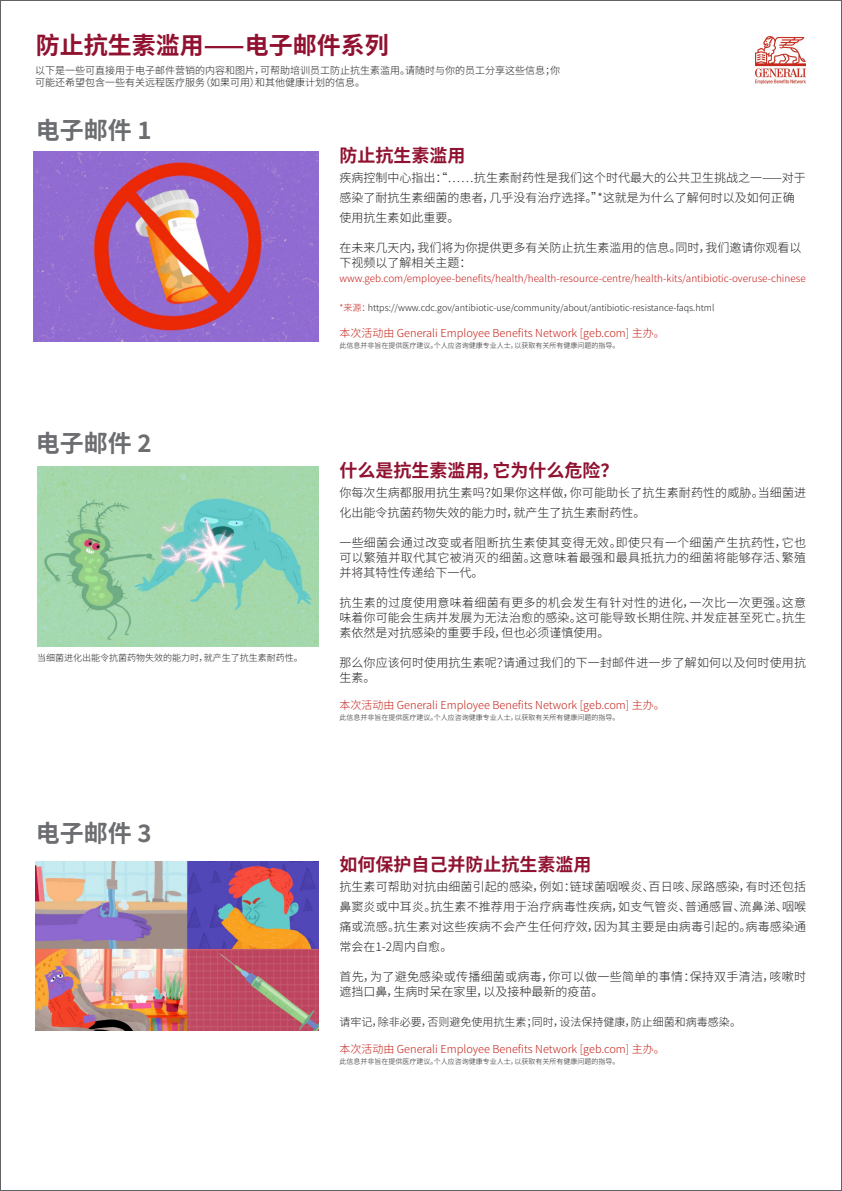
<style>
.page{position:relative;width:842px;height:1191px;background:#fff}
.page>*{position:absolute;margin:0;border:0;box-sizing:border-box;transform-origin:0 0}
.t1{font:700 24px "Source Han Sans CN";color:#6c6d70}
.t2{font:700 24px "Source Han Sans CN";color:#901230}
.t3{font:700 18px "Source Han Sans CN";color:#901230}
.t4{font:300 12px/20px "Source Han Sans CN";color:#231f20}
.t5{font:300 12px/15px "Source Han Sans CN";letter-spacing:.025em;color:#231f20}
.t6{font:300 11px "Source Han Sans CN";color:#c5221a}
.t7{font:300 11px "Source Han Sans CN";color:#231f20}
.t8{font:300 10px "Source Han Sans CN";color:#c21b17}
.t9{font:300 10px/12px "Source Han Sans CN";color:#231f20}
.t10{font:300 9px "Source Han Sans CN";color:#231f20}
.t11{font:300 7px "Source Han Sans CN";color:#231f20}
.s1{color:#c5221a}
</style>
<div class="page">
<img style="left:37px;top:467px;width:282px;height:179px">
<img style="left:34px;top:152px;width:285px;height:189px">
<img style="left:36px;top:861px;width:283px;height:169px">
<img style="left:755px;top:36px;width:51px;height:47px">
<h1 class="t2" style="left:36px;top:32px;width:354px">防止抗生素滥用——电子邮件系列</h1>
<p class="t9" style="left:35px;top:65px;width:527px">以下是一些可直接用于电子邮件营销的内容和图片，可帮助培训员工防止抗生素滥用。请随时与你的员工分享这些信息；你可能还希望包含一些有关远程医疗服务（如果可用）和其他健康计划的信息。</p>
<h1 class="t1" style="left:36px;top:116px;width:117px">电子邮件 1</h1>
<h1 class="t1" style="left:36px;top:429px;width:117px">电子邮件 2</h1>
<p class="t10" style="left:37px;top:652px;width:267px">当细菌进化出能令抗菌药物失效的能力时，就产生了抗生素耐药性。</p>
<h1 class="t1" style="left:36px;top:820px;width:117px">电子邮件 3</h1>
<h2 class="t3" style="left:339px;top:145px;width:127px">防止抗生素滥用</h2>
<p class="t4" style="left:339px;top:168px;width:468px">疾病控制中心指出：“……抗生素耐药性是我们这个时代最大的公共卫生挑战之一——对于感染了耐抗生素细菌的患者，几乎没有治疗选择。”*这就是为什么了解何时以及如何正确使用抗生素如此重要。</p>
<p class="t4" style="left:339px;top:241px;width:463px;line-height:15px">在未来几天内，我们将为你提供更多有关防止抗生素滥用的信息。同时，我们邀请你观看以下视频以了解相关主题：</p>
<p class="t8" style="left:339px;top:273px;width:468px">www.geb.com/employee-benefits/health/health-resource-centre/health-kits/antibiotic-overuse-chinese</p>
<p class="t10" style="left:339px;top:302px;width:377px"><span class="s1">*来源：</span>https://www.cdc.gov/antibiotic-use/community/about/antibiotic-resistance-faqs.html</p>
<p class="t6" style="left:339px;top:327px;width:327px">本次活动由 Generali Employee Benefits Network [geb.com] 主办。</p>
<p class="t11" style="left:339px;top:341px;width:282px">此信息并非旨在提供医疗建议。个人应咨询健康专业人士，以获取有关所有健康问题的指导。</p>
<h2 class="t3" style="left:339px;top:460px;width:281px">什么是抗生素滥用，它为什么危险？</h2>
<p class="t4" style="left:339px;top:483px;width:468px">你每次生病都服用抗生素吗？如果你这样做，你可能助长了抗生素耐药性的威胁。当细菌进化出能令抗菌药物失效的能力时，就产生了抗生素耐药性。</p>
<p class="t4" style="left:339px;top:535px;width:468px;line-height:15px;text-align:justify">一些细菌会通过改变或者阻断抗生素使其变得无效。即使只有一个细菌产生抗药性，它也可以繁殖并取代其它被消灭的细菌。这意味着最强和最具抵抗力的细菌将能够存活、繁殖并将其特性传递给下一代。</p>
<p class="t4" style="left:339px;top:595px;width:468px;line-height:15px;text-align:justify">抗生素的过度使用意味着细菌有更多的机会发生有针对性的进化，一次比一次更强。这意味着你可能会生病并发展为无法治愈的感染。这可能导致长期住院、并发症甚至死亡。抗生素依然是对抗感染的重要手段，但也必须谨慎使用。</p>
<p class="t4" style="left:339px;top:655px;width:468px;line-height:15px">那么你应该何时使用抗生素呢？请通过我们的下一封邮件进一步了解如何以及何时使用抗生素。</p>
<p class="t6" style="left:339px;top:698px;width:327px">本次活动由 Generali Employee Benefits Network [geb.com] 主办。</p>
<p class="t11" style="left:339px;top:713px;width:282px">此信息并非旨在提供医疗建议。个人应咨询健康专业人士，以获取有关所有健康问题的指导。</p>
<h2 class="t3" style="left:339px;top:854px;width:253px">如何保护自己并防止抗生素滥用</h2>
<p class="t4" style="left:339px;top:877px;width:468px;text-align:justify">抗生素可帮助对抗由细菌引起的感染，例如：链球菌咽喉炎、百日咳、尿路感染，有时还包括鼻窦炎或中耳炎。抗生素不推荐用于治疗病毒性疾病，如支气管炎、普通感冒、流鼻涕、咽喉痛或流感。抗生素对这些疾病不会产生任何疗效，因为其主要是由病毒引起的。病毒感染通常会在1-2周内自愈。</p>
<p class="t5" style="left:339px;top:969px;width:468px">首先，为了避免感染或传播细菌或病毒，你可以做一些简单的事情：保持双手清洁，咳嗽时遮挡口鼻，生病时呆在家里，以及接种最新的疫苗。</p>
<p class="t7" style="left:339px;top:1016px;width:403px">请牢记，除非必要，否则避免使用抗生素；同时，设法保持健康，防止细菌和病毒感染。</p>
<p class="t6" style="left:339px;top:1042px;width:327px">本次活动由 Generali Employee Benefits Network [geb.com] 主办。</p>
<p class="t11" style="left:339px;top:1057px;width:282px">此信息并非旨在提供医疗建议。个人应咨询健康专业人士，以获取有关所有健康问题的指导。</p>
</div>
